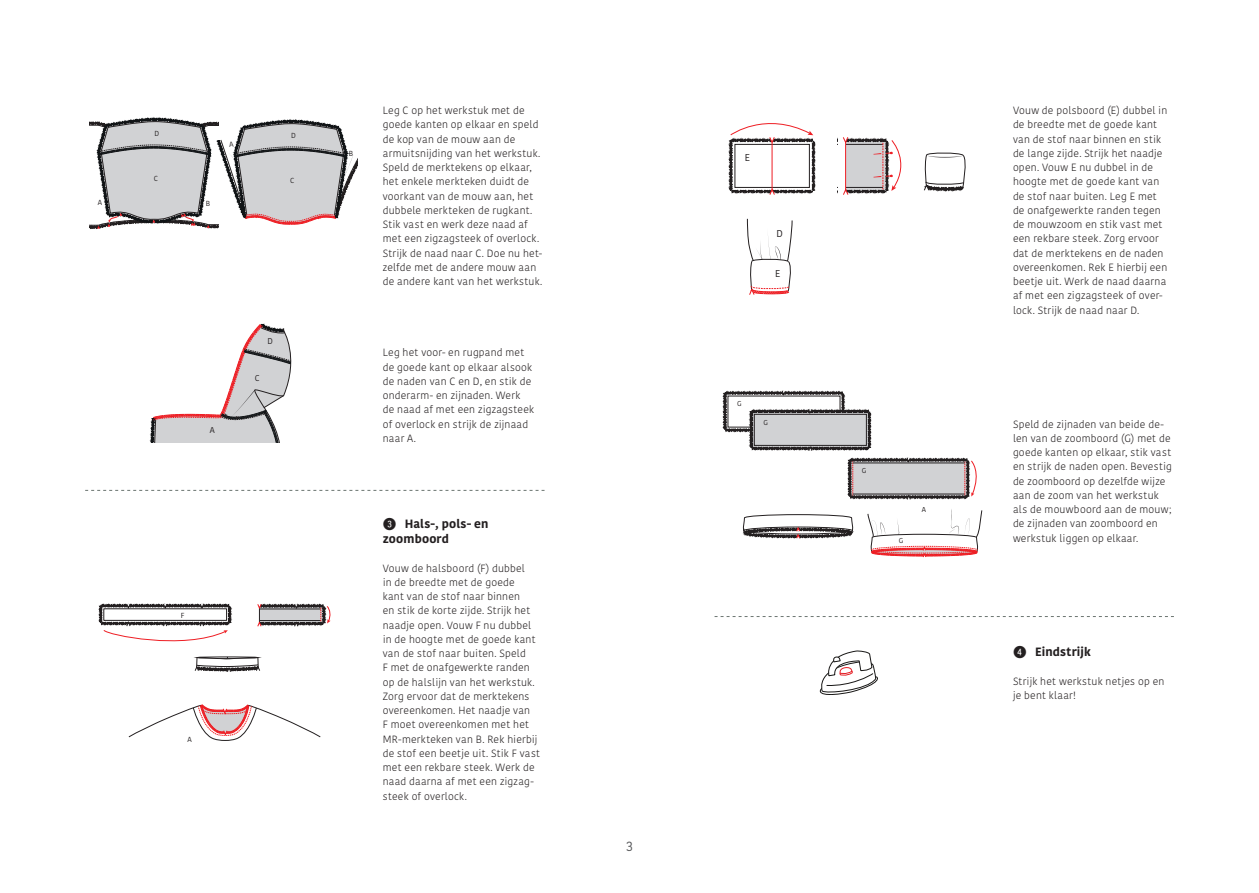
<style>
.page{position:relative;width:1259px;height:893px;background:#fff}
.page>*{position:absolute;margin:0;border:0;box-sizing:border-box;transform-origin:0 0}
.t1{font:13.5px "Kohinoor";color:#57585a}
.t2{font:700 12px/15px "Kohinoor";letter-spacing:.015em;color:#231f20}
.t3{font:300 10.5px/14.2px "Kohinoor";letter-spacing:.02em;color:#231f20}
.t4{font:9.9px "Kohinoor";color:#231f20}
.t5{font:8.4px "Kohinoor";color:#231f20}
.t6{font:7.35px "Kohinoor";color:#231f20}
.t7{font:7.2px "Kohinoor";color:#231f20}
.s1{font-family:"Fyra Numeric Circle Closed";font-weight:400;font-size:16.5px}
</style>
<div class="page">
<svg style="left:85px;top:490px;width:459px;height:1px"></svg>
<svg style="left:714px;top:616px;width:460px;height:1px"></svg>
<svg style="left:820px;top:651px;width:58px;height:44px"></svg>
<svg style="left:150px;top:324px;width:142px;height:119px"></svg>
<svg style="left:99px;top:603px;width:232px;height:69px"></svg>
<svg style="left:128px;top:704px;width:193px;height:37px"></svg>
<svg style="left:843px;top:137px;width:59px;height:58px"></svg>
<svg style="left:728px;top:123px;width:87px;height:72px"></svg>
<svg style="left:924px;top:152px;width:42px;height:39px"></svg>
<hr style="left:772px;top:142px;width:1px;height:49px;background:#ee1d23">
<svg style="left:746px;top:218px;width:47px;height:77px"></svg>
<svg style="left:867px;top:509px;width:115px;height:49px"></svg>
<svg style="left:742px;top:514px;width:112px;height:25px"></svg>
<svg style="left:723px;top:390px;width:254px;height:110px"></svg>
<svg style="left:89px;top:118px;width:268px;height:111px"></svg>
<p class="t6" style="left:155px;top:129px;width:6px">D</p>
<p class="t6" style="left:154px;top:174px;width:6px">C</p>
<p class="t6" style="left:98px;top:198px;width:6px">A</p>
<p class="t6" style="left:206px;top:199px;width:6px">B</p>
<p class="t6" style="left:291px;top:131px;width:6px">D</p>
<p class="t6" style="left:290px;top:176px;width:6px">C</p>
<p class="t5" style="left:210px;top:425px;width:6px">A</p>
<p class="t5" style="left:267px;top:336px;width:7px">D</p>
<p class="t5" style="left:255px;top:373px;width:6px">C</p>
<p class="t6" style="left:181px;top:610px;width:5px">F</p>
<p class="t6" style="left:188px;top:734px;width:6px">A</p>
<p class="t6" style="left:349px;top:149px;width:6px">B</p>
<p class="t3" style="left:383px;top:104px;width:161px">Leg C op het werkstuk met de goede kanten op elkaar en speld de kop van de mouw aan de armuitsnijding van het werkstuk.<br>Speld de merktekens op elkaar, het enkele merkteken duidt de voorkant van de mouw aan, het dubbele merkteken de rugkant.<br>Stik vast en werk deze naad af met een zigzagsteek of overlock.<br>Strijk de naad naar C. Doe nu het‑ zelfde met de andere mouw aan de andere kant van het werkstuk.</p>
<p class="t3" style="left:383px;top:346px;width:153px">Leg het voor- en rugpand met de goede kant op elkaar alsook de naden van C en D, en stik de onderarm- en zijnaden. Werk de naad af met een zigzagsteek of overlock en strijk de zijnaad naar A.</p>
<p class="t2" style="left:383px;top:517px;width:107px"><span class="s1">3</span> Hals-, pols- en zoomboord</p>
<p class="t3" style="left:383px;top:561px;width:159px">Vouw de halsboord (F) dubbel<br>in de breedte met de goede<br>kant van de stof naar binnen<br>en stik de korte zijde. Strijk het naadje open. Vouw F nu dubbel in de hoogte met de goede kant van de stof naar buiten. Speld<br>F met de onafgewerkte randen op de halslijn van het werkstuk.<br>Zorg ervoor dat de merktekens overeenkomen. Het naadje van<br>F moet overeenkomen met het<br>MR-merkteken van B. Rek hierbij de stof een beetje uit. Stik F vast met een rekbare steek. Werk de naad daarna af met een zigzag‑ steek of overlock.</p>
<p class="t1" style="left:626px;top:837px;width:8px">3</p>
<p class="t4" style="left:745px;top:152px;width:7px">E</p>
<p class="t4" style="left:776px;top:227px;width:8px">D</p>
<p class="t4" style="left:775px;top:268px;width:7px">E</p>
<p class="t7" style="left:737px;top:399px;width:6px">G</p>
<p class="t7" style="left:763px;top:418px;width:6px">G</p>
<p class="t7" style="left:862px;top:466px;width:6px">G</p>
<p class="t7" style="left:899px;top:536px;width:6px">G</p>
<p class="t7" style="left:921px;top:505px;width:6px">A</p>
<p class="t3" style="left:1013px;top:104px;width:156px">Vouw de polsboord (E) dubbel in de breedte met de goede kant van de stof naar binnen en stik de lange zijde. Strijk het naadje open. Vouw E nu dubbel in de hoogte met de goede kant van de stof naar buiten. Leg E met de onafgewerkte randen tegen de mouwzoom en stik vast met een rekbare steek. Zorg ervoor dat de merktekens en de naden overeenkomen. Rek E hierbij een beetje uit. Werk de naad daarna af met een zigzagsteek of over‑ lock. Strijk de naad naar D.</p>
<p class="t3" style="left:1013px;top:417px;width:160px">Speld de zijnaden van beide de‑ len van de zoomboord (G) met de goede kanten op elkaar, stik vast en strijk de naden open. Bevestig de zoomboord op dezelfde wijze aan de zoom van het werkstuk als de mouwboord aan de mouw; de zijnaden van zoomboord en werkstuk liggen op elkaar.</p>
<p class="t2" style="left:1013px;top:645px;width:79px"><span class="s1">4</span> Eindstrijk</p>
<p class="t3" style="left:1013px;top:674px;width:153px">Strijk het werkstuk netjes op en je bent klaar!</p>
</div>
